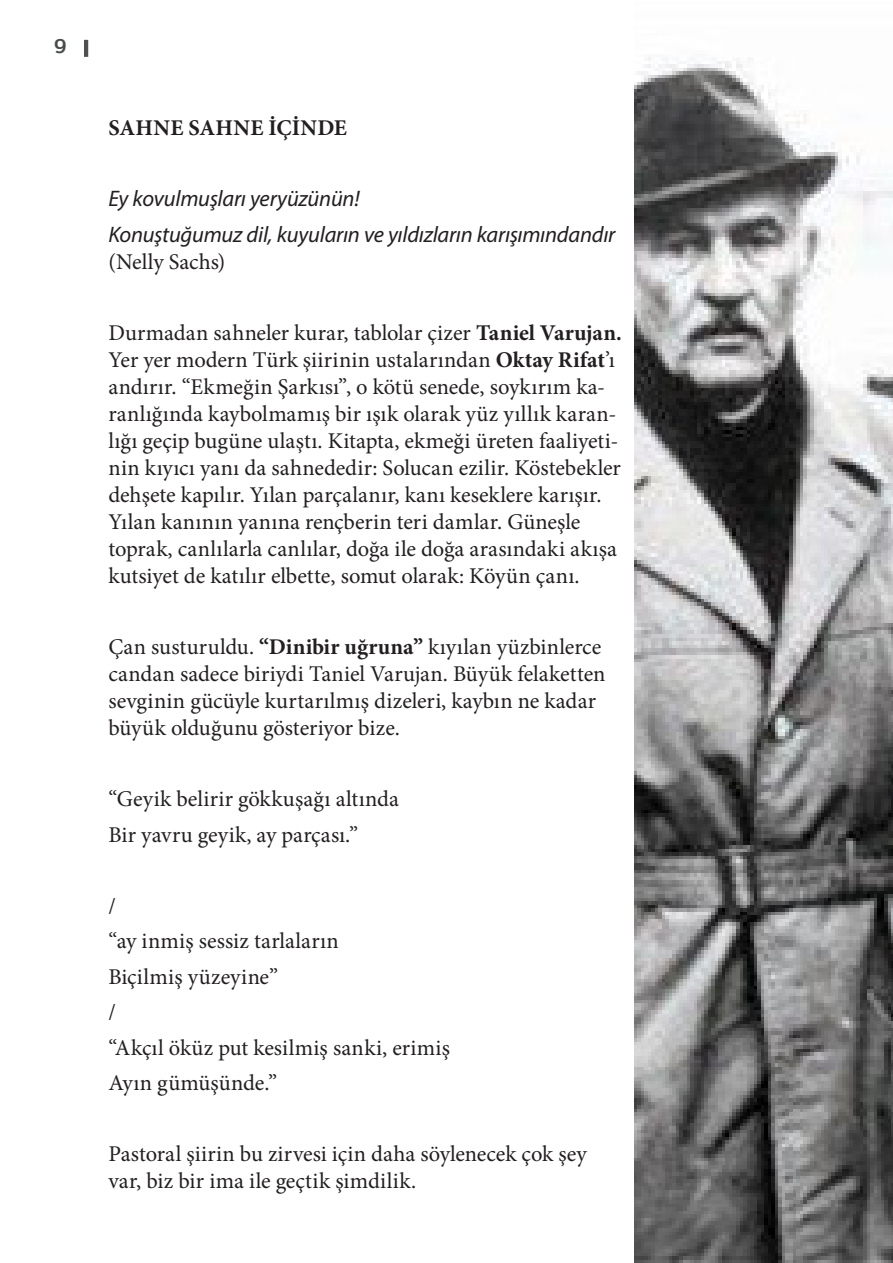
<style>
.page{position:relative;width:893px;height:1263px;background:#fff}
.page>*{position:absolute;margin:0;border:0;box-sizing:border-box;transform-origin:0 0}
.METIN{font:22.5px/27px "Minion Pro";letter-spacing:.005em;color:#231f20}
.METIN-2{font:italic 22.5px/27px "Myriad Pro";letter-spacing:-.015em;color:#231f20}
.METIN-3{font:700 22.5px "Minion Pro";letter-spacing:.01em;color:#231f20}
.t1{font:500 21px "Pridi";color:#484b4c}
.s1{font-family:"Minion Pro";font-style:normal}
.s2{font-weight:700}
</style>
<div class="page">
<hr style="left:84px;top:40px;width:4px;height:17px;background:#505050">
<img style="left:635px;top:57px;width:258px;height:1206px">
<p class="t1" style="left:54px;top:31px;width:14px">9</p>
<p class="METIN-3" style="left:108px;top:112px;width:240px">SAHNE SAHNE İÇİNDE</p>
<p class="METIN-2" style="left:108px;top:185px;width:253px">Ey kovulmuşları yeryüzünün!</p>
<p class="METIN-2" style="left:108px;top:221px;width:508px">Konuştuğumuz dil, kuyuların ve yıldızların karışımındandır <span class="s1">(Nelly Sachs)</span></p>
<p class="METIN" style="left:108px;top:319px;width:515px">Durmadan sahneler kurar, tablolar çizer <span class="s2">Taniel Varujan.<br></span>Yer yer modern Türk şiirinin ustalarından <span class="s2">Oktay Rifat</span>’ı andırır. “Ekmeğin Şarkısı”, o kötü senede, soykırım ka&shy;ranlığında kaybolmamış bir ışık olarak yüz yıllık karan&shy;lığı geçip bugüne ulaştı. Kitapta, ekmeği üreten faaliyeti&shy;nin kıyıcı yanı da sahnededir: Solucan ezilir. Köstebekler dehşete kapılır. Yılan parçalanır, kanı keseklere karışır.<br>Yılan kanının yanına rençberin teri damlar. Güneşle toprak, canlılarla canlılar, doğa ile doğa arasındaki akışa kutsiyet de katılır elbette, somut olarak: Köyün çanı.</p>
<p class="METIN" style="left:108px;top:633px;width:498px">Çan susturuldu. <span class="s2">“Dinibir uğruna”</span> kıyılan yüzbinlerce candan sadece biriydi Taniel Varujan. Büyük felaketten sevginin gücüyle kurtarılmış dizeleri, kaybın ne kadar büyük olduğunu gösteriyor bize.</p>
<p class="METIN" style="left:108px;top:785px;width:292px">“Geyik belirir gökkuşağı altında</p>
<p class="METIN" style="left:108px;top:821px;width:251px">Bir yavru geyik, ay parçası.”</p>
<p class="METIN" style="left:108px;top:892px;width:9px">/</p>
<p class="METIN" style="left:108px;top:927px;width:232px">“ay inmiş sessiz tarlaların</p>
<p class="METIN" style="left:108px;top:963px;width:171px">Biçilmiş yüzeyine”</p>
<p class="METIN" style="left:108px;top:998px;width:9px">/</p>
<p class="METIN" style="left:108px;top:1034px;width:343px">“Akçıl öküz put kesilmiş sanki, erimiş</p>
<p class="METIN" style="left:108px;top:1069px;width:170px">Ayın gümüşünde.”</p>
<p class="METIN" style="left:108px;top:1140px;width:480px">Pastoral şiirin bu zirvesi için daha söylenecek çok şey var, biz bir ima ile geçtik şimdilik.</p>
</div>
